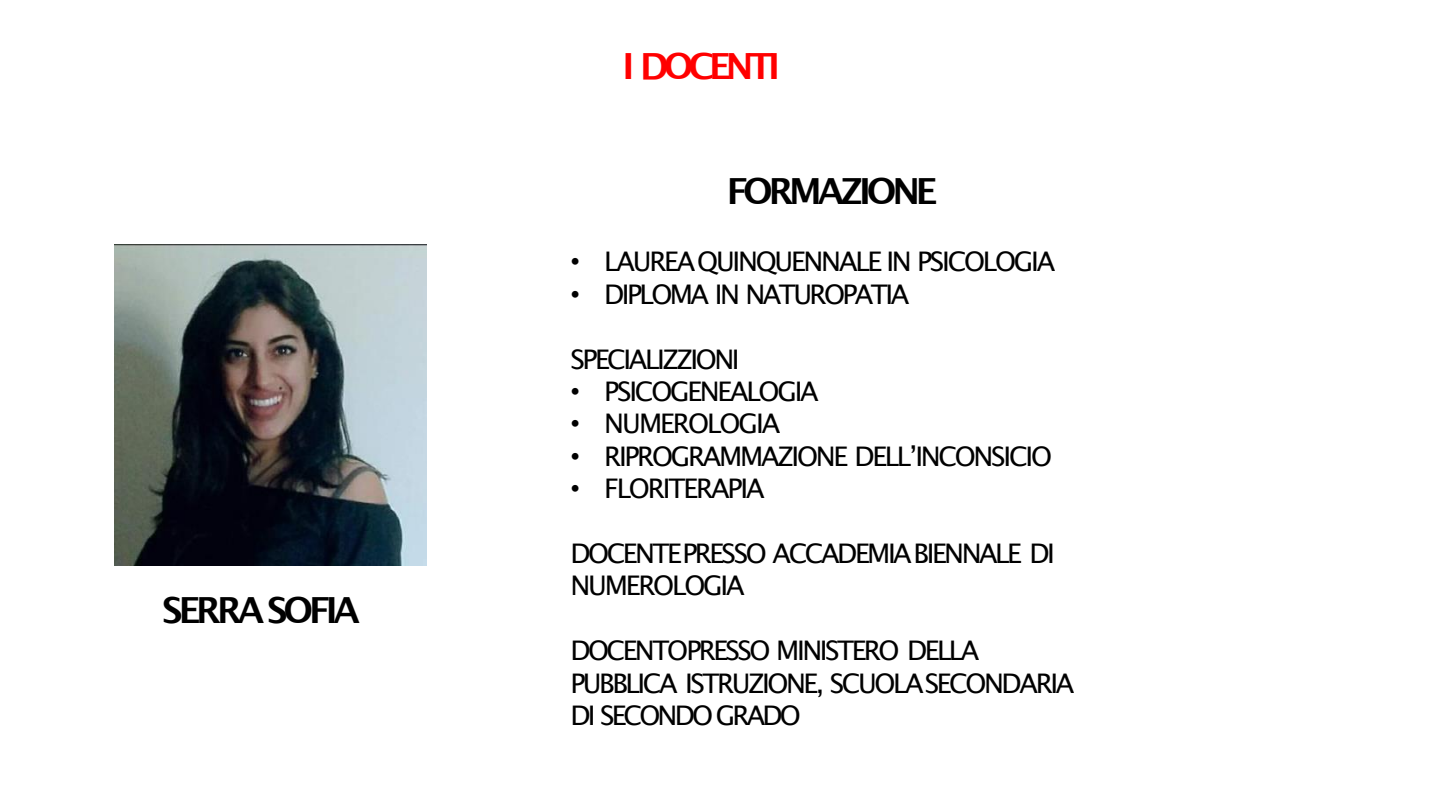
<style>
.page{position:relative;width:1440px;height:810px;background:#fff}
.page>*{position:absolute;margin:0;border:0;box-sizing:border-box;transform-origin:0 0}
.t1{font:700 36px "Lucida Grande";letter-spacing:-.115em;color:#000}
.t2{font:700 36px "Lucida Grande";letter-spacing:-.14em;color:#f00}
.t3{font:27px/32.4px "Lucida Grande";letter-spacing:-.09em;color:#000}
.s1{font-family:"Arial"}
</style>
<div class="page">
<img style="left:115px;top:245px;width:311px;height:321px">
<h1 class="t1" style="left:162px;top:595px;width:199px">SERRA SOFIA</h1>
<h1 class="t2" style="left:623px;top:51px;width:159px">I DOCENTI</h1>
<h1 class="t1" style="left:727px;top:176px;width:212px">FORMAZIONE</h1>
<p class="t3" style="left:570px;top:247px;width:486px"><span class="s1">•</span> LAUREA QUINQUENNALE IN PSICOLOGIA</p>
<p class="t3" style="left:570px;top:280px;width:340px"><span class="s1">•</span> DIPLOMA IN NATUROPATIA</p>
<p class="t3" style="left:570px;top:345px;width:171px">SPECIALIZZIONI</p>
<p class="t3" style="left:570px;top:377px;width:250px"><span class="s1">•</span> PSICOGENEALOGIA</p>
<p class="t3" style="left:570px;top:409px;width:212px"><span class="s1">•</span> NUMEROLOGIA</p>
<p class="t3" style="left:570px;top:442px;width:483px"><span class="s1">•</span> RIPROGRAMMAZIONE DELLʼINCONSICIO</p>
<p class="t3" style="left:570px;top:474px;width:196px"><span class="s1">•</span> FLORITERAPIA</p>
<p class="t3" style="left:570px;top:539px;width:486px">DOCENTEPRESSO ACCADEMIABIENNALE DI<br>NUMEROLOGIA</p>
<p class="t3" style="left:570px;top:636px;width:505px">DOCENTOPRESSO MINISTERO DELLA<br>PUBBLICA ISTRUZIONE, SCUOLASECONDARIA<br>DI SECONDO GRADO</p>
</div>
